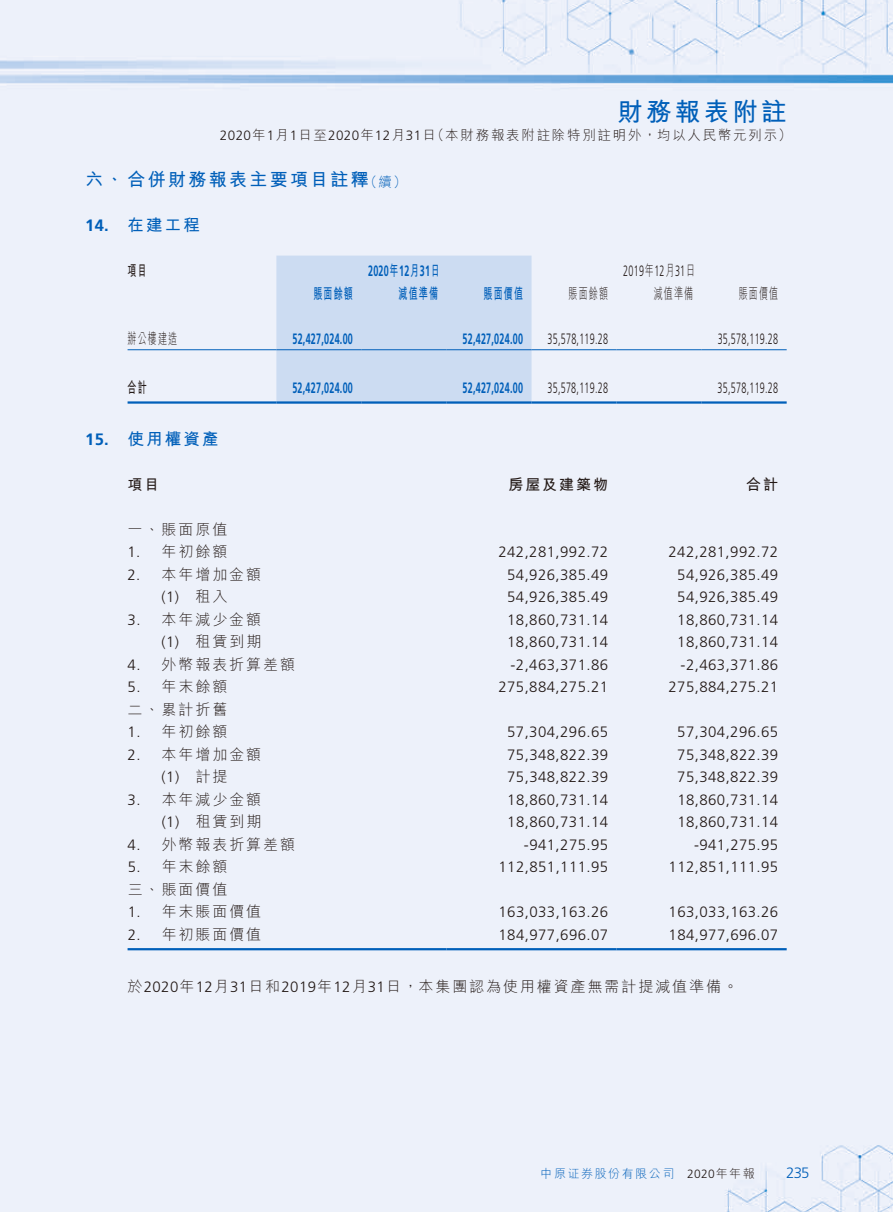
<style>
.page{position:relative;width:893px;height:1212px;background:#edf1fa}
.page>*{position:absolute;margin:0;border:0;box-sizing:border-box;transform-origin:0 0}
.t1{font:700 25.5px "M Hei HK";letter-spacing:.13em;color:#005fb9}
.t2{font:700 18px "M Hei HK";letter-spacing:.13em;color:#005fb9}
.t3{font:700 16.5px "M Hei HK";letter-spacing:.13em;color:#005fb9}
.t4{font:300 15px "Frutiger LT Std";letter-spacing:.03em;color:#231916}
.t5{font:300 15px "M Hei HK";letter-spacing:.13em;color:#231916}
.t6{font:700 15px "Frutiger LT Std";letter-spacing:.03em;color:#005fb9;scale:.6 1}
.t7{font:300 15px "Frutiger LT Std";letter-spacing:.03em;color:#231916;scale:.6 1}
.t8{font:300 15px "M Hei HK";letter-spacing:.13em;color:#231916;scale:.6 1}
.t9{font:700 15px "M Hei HK";letter-spacing:.13em;color:#005fb9;scale:.6 1}
.t10{font:700 15px "M Hei HK";letter-spacing:.13em;color:#231916}
.t11{font:700 15px "M Hei HK";letter-spacing:.13em;color:#231916;scale:.6 1}
.t12{font:300 15px "Frutiger LT Std";color:#005fb9}
.t13{font:300 13.5px "M Hei HK";letter-spacing:.13em;color:#231916}
.t14{font:300 12px "M Hei HK";letter-spacing:.13em;color:#005fb9}
.s1{font-family:"Frutiger LT Std"}
.s2{font-weight:300;font-size:13.5px}
.s3{font-family:"M Hei HK"}
.s4{font-family:"M Hei HKS"}
.s5{font-family:"Frutiger LT Std";color:#231916}
.s6{color:#231916}
</style>
<div class="page">
<div style="left:276px;top:256px;width:255px;height:145px;background:#ccdcf2"></div>
<hr style="left:128px;top:349px;width:148px;height:1px;background:#005fb9">
<hr style="left:276px;top:349px;width:85px;height:1px;background:#005fb9">
<hr style="left:361px;top:349px;width:85px;height:1px;background:#005fb9">
<hr style="left:446px;top:349px;width:85px;height:1px;background:#005fb9">
<hr style="left:531px;top:349px;width:86px;height:1px;background:#005fb9">
<hr style="left:617px;top:349px;width:85px;height:1px;background:#005fb9">
<hr style="left:702px;top:349px;width:85px;height:1px;background:#005fb9">
<hr style="left:128px;top:401px;width:148px;height:3px;background:#005fb9">
<hr style="left:276px;top:401px;width:85px;height:3px;background:#005fb9">
<hr style="left:361px;top:401px;width:85px;height:3px;background:#005fb9">
<hr style="left:446px;top:401px;width:85px;height:3px;background:#005fb9">
<hr style="left:531px;top:401px;width:86px;height:3px;background:#005fb9">
<hr style="left:617px;top:401px;width:85px;height:3px;background:#005fb9">
<hr style="left:702px;top:401px;width:85px;height:3px;background:#005fb9">
<hr style="left:128px;top:948px;width:318px;height:2px;background:#005fb9">
<hr style="left:446px;top:948px;width:171px;height:2px;background:#005fb9">
<hr style="left:617px;top:948px;width:170px;height:2px;background:#005fb9">
<h1 class="t1" style="left:617px;top:93px;width:171px">財務報表附註</h1>
<p class="t13" style="left:220px;top:128px;width:573px"><span class="s1">2020</span>年<span class="s1">1</span>月<span class="s1">1</span>日至<span class="s1">2020</span>年<span class="s1">12</span>月<span class="s1">31</span>日（本財務報表附註除特別註明外，均以人民幣元列示）</p>
<p class="t2" style="left:85px;top:166px;width:323px">六、 合併財務報表主要項目註釋<span class="s2">（續）</span></p>
<p class="t3" style="left:85px;top:213px;width:116px"><span class="s1">14.</span> 在建工程</p>
<p class="t11" style="left:128px;top:260px;width:33px">項目</p>
<p class="t6" style="left:368px;top:262px;width:121px">2020<span class="s3">年</span>12<span class="s3">月</span>31<span class="s3">日</span></p>
<p class="t7" style="left:623px;top:262px;width:121px">2019<span class="s3">年</span>12<span class="s3">月</span>31<span class="s3">日</span></p>
<p class="t9" style="left:313px;top:282px;width:67px">賬面餘額</p>
<p class="t9" style="left:399px;top:282px;width:67px">減值準備</p>
<p class="t9" style="left:484px;top:282px;width:67px">賬面價值</p>
<p class="t8" style="left:569px;top:285px;width:67px">賬面餘額</p>
<p class="t8" style="left:654px;top:285px;width:67px">減值準備</p>
<p class="t8" style="left:739px;top:285px;width:67px">賬面價值</p>
<p class="t8" style="left:128px;top:330px;width:84px">辦公樓建造</p>
<p class="t6" style="left:292px;top:330px;width:102px">52,427,024.00</p>
<p class="t6" style="left:462px;top:330px;width:102px">52,427,024.00</p>
<p class="t7" style="left:548px;top:330px;width:102px">35,578,119.28</p>
<p class="t7" style="left:718px;top:330px;width:102px">35,578,119.28</p>
<p class="t11" style="left:128px;top:377px;width:33px">合計</p>
<p class="t6" style="left:292px;top:379px;width:102px">52,427,024.00</p>
<p class="t6" style="left:462px;top:379px;width:102px">52,427,024.00</p>
<p class="t7" style="left:547px;top:380px;width:102px">35,578,119.28</p>
<p class="t7" style="left:718px;top:380px;width:102px">35,578,119.28</p>
<p class="t3" style="left:85px;top:427px;width:135px"><span class="s1">15.</span> 使用權資產</p>
<p class="t10" style="left:128px;top:473px;width:33px">項目</p>
<p class="t10" style="left:508px;top:473px;width:101px">房屋及建築物</p>
<p class="t10" style="left:746px;top:473px;width:33px">合計</p>
<p class="t5" style="left:128px;top:522px;width:101px">一、賬面原值</p>
<p class="t5" style="left:128px;top:544px;width:101px"><span class="s1">1.</span> 年初餘額</p>
<p class="t4" style="left:498px;top:544px;width:111px">242,281,992.72</p>
<p class="t4" style="left:668px;top:544px;width:111px">242,281,992.72</p>
<p class="t5" style="left:128px;top:567px;width:135px"><span class="s1">2.</span> 本年增加金額</p>
<p class="t4" style="left:507px;top:566px;width:102px">54,926,385.49</p>
<p class="t4" style="left:677px;top:566px;width:102px">54,926,385.49</p>
<p class="t4" style="left:162px;top:589px;width:67px">(1) <span class="s3">租入</span></p>
<p class="t4" style="left:507px;top:589px;width:102px">54,926,385.49</p>
<p class="t4" style="left:677px;top:589px;width:102px">54,926,385.49</p>
<p class="t5" style="left:128px;top:612px;width:135px"><span class="s1">3.</span> 本年減少金額</p>
<p class="t4" style="left:507px;top:611px;width:102px">18,860,731.14</p>
<p class="t4" style="left:677px;top:611px;width:102px">18,860,731.14</p>
<p class="t5" style="left:162px;top:634px;width:101px"><span class="s1">(1)</span> 租賃到期</p>
<p class="t4" style="left:507px;top:634px;width:102px">18,860,731.14</p>
<p class="t4" style="left:677px;top:634px;width:102px">18,860,731.14</p>
<p class="t5" style="left:128px;top:657px;width:169px"><span class="s1">4.</span> 外幣報表折算差額</p>
<p class="t4" style="left:510px;top:656px;width:99px">-2,463,371.86</p>
<p class="t4" style="left:681px;top:656px;width:99px">-2,463,371.86</p>
<p class="t5" style="left:128px;top:679px;width:101px"><span class="s1">5.</span> 年末餘額</p>
<p class="t4" style="left:498px;top:679px;width:111px">275,884,275.21</p>
<p class="t4" style="left:668px;top:679px;width:111px">275,884,275.21</p>
<p class="t5" style="left:128px;top:702px;width:101px">二、累計折舊</p>
<p class="t5" style="left:128px;top:724px;width:101px"><span class="s1">1.</span> 年初餘額</p>
<p class="t4" style="left:507px;top:724px;width:102px">57,304,296.65</p>
<p class="t4" style="left:677px;top:724px;width:102px">57,304,296.65</p>
<p class="t5" style="left:128px;top:747px;width:135px"><span class="s1">2.</span> 本年增加金額</p>
<p class="t4" style="left:507px;top:746px;width:102px">75,348,822.39</p>
<p class="t4" style="left:677px;top:746px;width:102px">75,348,822.39</p>
<p class="t4" style="left:162px;top:769px;width:67px">(1) <span class="s3">計提</span></p>
<p class="t4" style="left:507px;top:769px;width:102px">75,348,822.39</p>
<p class="t4" style="left:677px;top:769px;width:102px">75,348,822.39</p>
<p class="t5" style="left:128px;top:792px;width:135px"><span class="s1">3.</span> 本年減少金額</p>
<p class="t4" style="left:507px;top:791px;width:102px">18,860,731.14</p>
<p class="t4" style="left:677px;top:791px;width:102px">18,860,731.14</p>
<p class="t5" style="left:162px;top:814px;width:101px"><span class="s1">(1)</span> 租賃到期</p>
<p class="t4" style="left:507px;top:814px;width:102px">18,860,731.14</p>
<p class="t4" style="left:677px;top:814px;width:102px">18,860,731.14</p>
<p class="t5" style="left:128px;top:837px;width:169px"><span class="s1">4.</span> 外幣報表折算差額</p>
<p class="t4" style="left:524px;top:836px;width:86px">-941,275.95</p>
<p class="t4" style="left:694px;top:836px;width:86px">-941,275.95</p>
<p class="t5" style="left:128px;top:859px;width:101px"><span class="s1">5.</span> 年末餘額</p>
<p class="t4" style="left:498px;top:859px;width:111px">112,851,111.95</p>
<p class="t4" style="left:669px;top:859px;width:111px">112,851,111.95</p>
<p class="t5" style="left:128px;top:882px;width:101px">三、賬面價值</p>
<p class="t5" style="left:128px;top:904px;width:135px"><span class="s1">1.</span> 年末賬面價值</p>
<p class="t4" style="left:498px;top:904px;width:111px">163,033,163.26</p>
<p class="t4" style="left:669px;top:904px;width:111px">163,033,163.26</p>
<p class="t5" style="left:128px;top:927px;width:135px"><span class="s1">2.</span> 年初賬面價值</p>
<p class="t4" style="left:498px;top:926px;width:111px">184,977,696.07</p>
<p class="t4" style="left:669px;top:926px;width:111px">184,977,696.07</p>
<p class="t5" style="left:128px;top:978px;width:612px">於<span class="s1">2020</span>年<span class="s1">12</span>月<span class="s1">31</span>日和<span class="s1">2019</span>年<span class="s1">12</span>月<span class="s1">31</span>日，本集團認為使用權資產無需計提減值準備。</p>
<p class="t14" style="left:541px;top:1167px;width:216px"><span class="s4">中原證券</span>股份有限公司 <span class="s5">2020</span><span class="s6">年年報</span></p>
<p class="t12" style="left:786px;top:1164px;width:25px">235</p>
</div>
